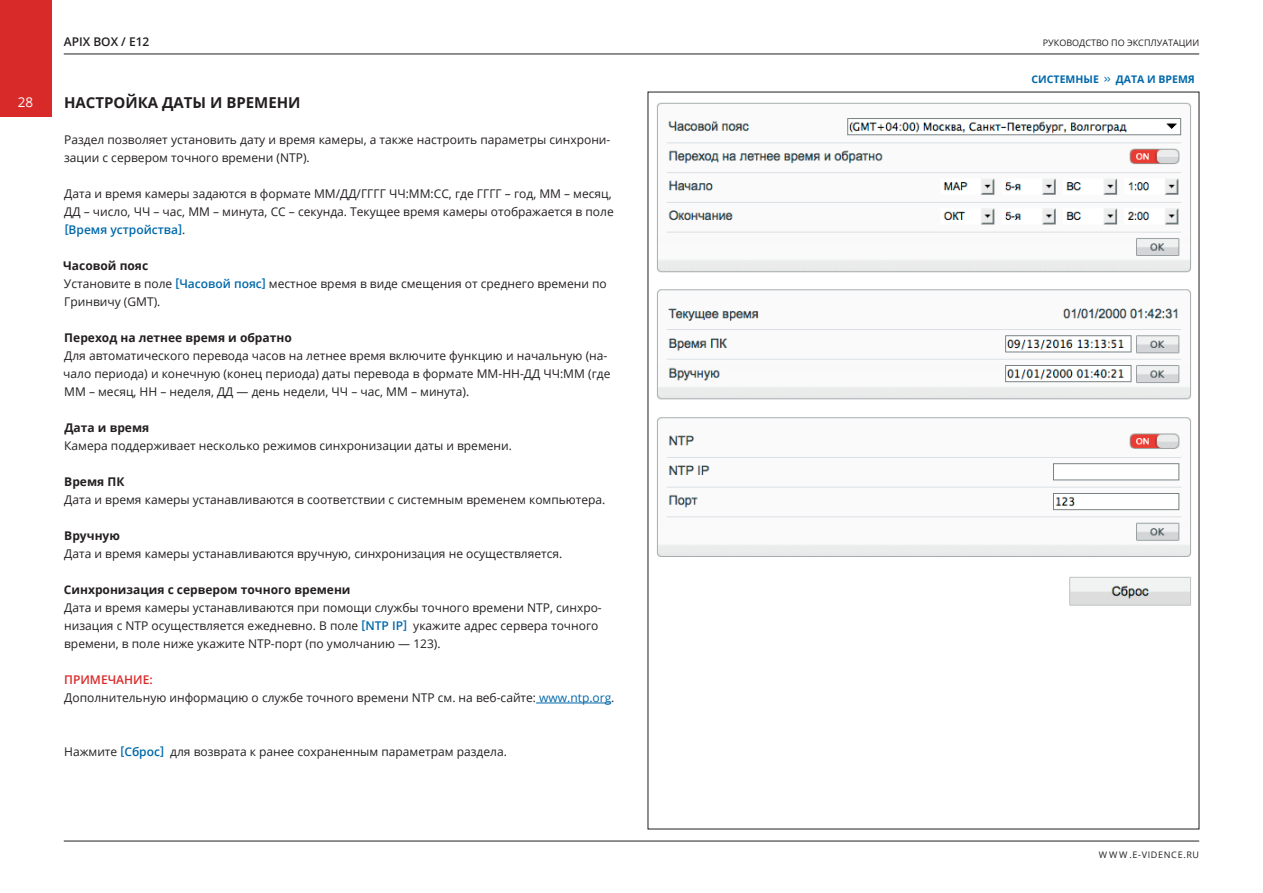
<style>
.page{position:relative;width:1263px;height:893px;background:#fff}
.page>*{position:absolute;margin:0;border:0;box-sizing:border-box;transform-origin:0 0}
.t1{font:700 15px "Open Sans";color:#231f20}
.t2{font:13.5px "Open Sans";color:#fff}
.t3{font:12px/18px "Open Sans";color:#231f20}
.t4{font:700 12px "Open Sans";color:#231f20}
.t5{font:600 12px "Open Sans";color:#231f20}
.t6{font:700 10.5px "Open Sans";color:#0068ab}
.t7{font:9px "Open Sans";color:#231f20}
.t8{font:9px "Open Sans";letter-spacing:.075em;color:#231f20}
.s1{font-weight:600;color:#0068ab}
.s2{font-weight:700}
.s3{font-weight:600;color:#d82a29}
.s4{color:#0068ab}
</style>
<div class="page">
<hr style="left:64px;top:841px;width:1135px;height:1px;background:#231f20">
<hr style="left:64px;top:54px;width:1135px;height:1px;background:#231f20">
<div style="left:0;top:0;width:51px;height:116px;background:#d82a29"></div>
<img style="left:657px;top:102px;width:534px;height:504px">
<hr style="left:536px;top:703px;width:75px;height:1px;background:#0068ab">
<p class="t2" style="left:18px;top:92px;width:17px">28</p>
<p class="t5" style="left:64px;top:33px;width:87px">APIX BOX / E12</p>
<p class="t7" style="left:1043px;top:36px;width:158px">РУКОВОДСТВО ПО ЭКСПЛУАТАЦИИ</p>
<p class="t1" style="left:64px;top:92px;width:238px">НАСТРОЙКА ДАТЫ И ВРЕМЕНИ</p>
<p class="t3" style="left:64px;top:130px;width:548px">Раздел позволяет установить дату и время камеры, а также настроить параметры синхрони&shy;зации с сервером точного времени (NTP).</p>
<p class="t3" style="left:64px;top:184px;width:551px">Дата и время камеры задаются в формате ММ/ДД/ГГГГ ЧЧ:ММ:СС, где ГГГГ – год, ММ – месяц,<br>ДД – число, ЧЧ – час, ММ – минута, СС – секунда. Текущее время камеры отображается в поле <span class="s1">[Время устройства]</span>.</p>
<p class="t3" style="left:63px;top:256px;width:545px"><span class="s2">Часовой пояс<br></span>Установите в поле <span class="s1">[Часовой пояс]</span> местное время в виде смещения от среднего времени по<br>Гринвичу (GMT).</p>
<p class="t4" style="left:64px;top:329px;width:229px">Переход на летнее время и обратно</p>
<p class="t3" style="left:63px;top:346px;width:549px">Для автоматического перевода часов на летнее время включите функцию и начальную (на&shy;чало периода) и конечную (конец периода) даты перевода в формате ММ-НН-ДД ЧЧ:ММ (где<br>ММ – месяц, НН – неделя, ДД — день недели, ЧЧ – час, ММ – минута).</p>
<p class="t4" style="left:64px;top:419px;width:86px">Дата и время</p>
<p class="t3" style="left:64px;top:436px;width:449px">Камера поддерживает несколько режимов синхронизации даты и времени.</p>
<p class="t4" style="left:64px;top:473px;width:62px">Время ПК</p>
<p class="t3" style="left:64px;top:490px;width:543px">Дата и время камеры устанавливаются в соответствии с системным временем компьютера.</p>
<p class="t4" style="left:64px;top:527px;width:57px">Вручную</p>
<p class="t3" style="left:64px;top:544px;width:499px">Дата и время камеры устанавливаются вручную, синхронизация не осуществляется.</p>
<p class="t4" style="left:64px;top:581px;width:288px">Синхронизация с сервером точного времени</p>
<p class="t3" style="left:64px;top:598px;width:539px">Дата и время камеры устанавливаются при помощи службы точного времени NTP, синхро&shy;низация с NTP осуществляется ежедневно. В поле <span class="s1">[NTP IP]</span> укажите адрес сервера точного времени, в поле ниже укажите NTP-порт (по умолчанию — 123).</p>
<p class="t3" style="left:64px;top:670px;width:552px"><span class="s3">ПРИМЕЧАНИE:<br></span>Дополнительную информацию о службе точного времени NTP см. на веб-сайте: <span class="s4">www.ntp.org</span>.</p>
<p class="t3" style="left:64px;top:742px;width:444px">Нажмите <span class="s1">[Сброс]</span> для возврата к ранее сохраненным параметрам раздела.</p>
<p class="t6" style="left:1031px;top:72px;width:165px">СИСТЕМНЫЕ &gt;&gt; ДАТА И ВРЕМЯ</p>
<p class="t8" style="left:1099px;top:848px;width:102px">WWW.E-VIDENCE.RU</p>
</div>
